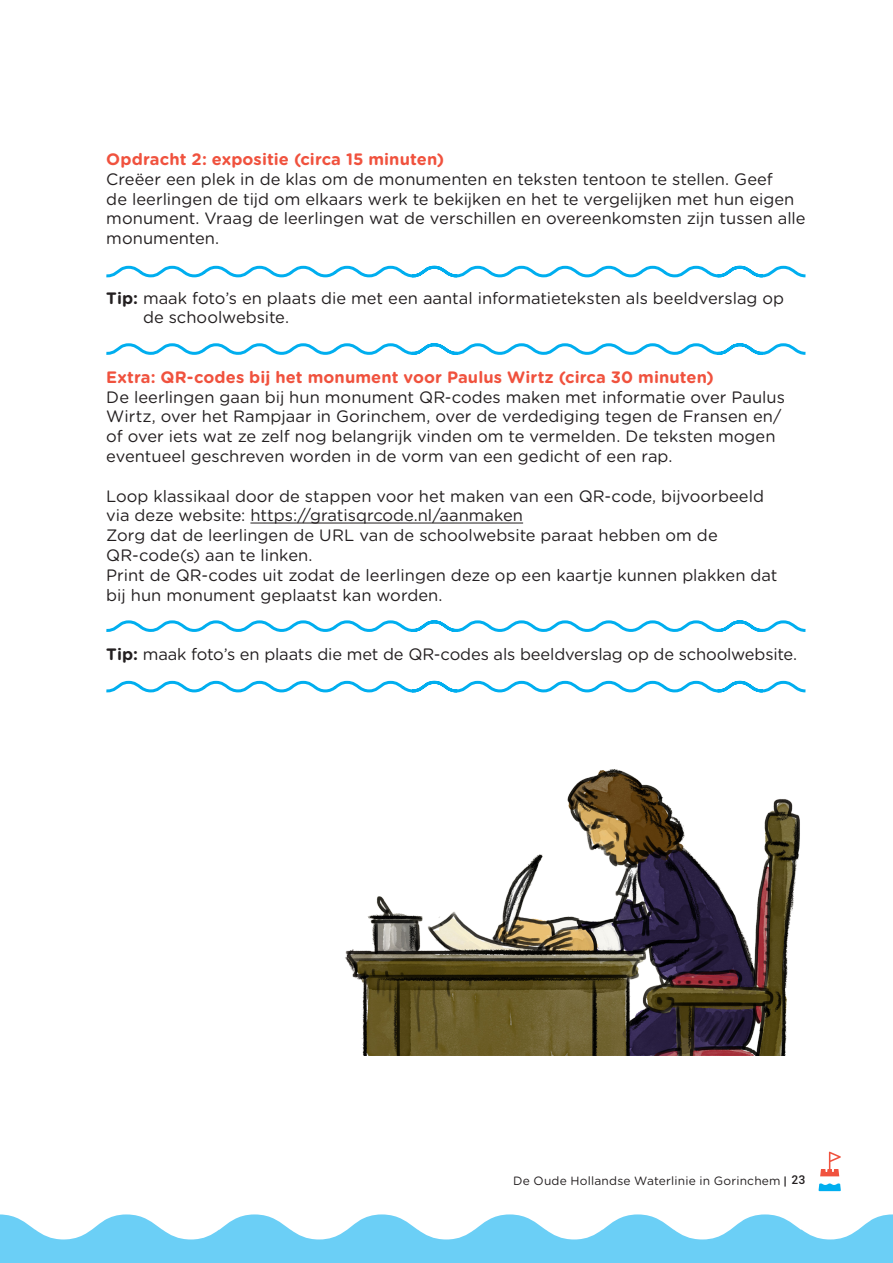
<style>
.page{position:relative;width:893px;height:1263px;background:#fff}
.page>*{position:absolute;margin:0;border:0;box-sizing:border-box;transform-origin:0 0}
.t1{font:16.5px/19.8px "Gotham Rounded";color:#231f20}
.t2{font:700 16.5px "Gotham Rounded";letter-spacing:.005em;color:#f0523e}
.t3{font:12px "Gotham Rounded";letter-spacing:.015em;color:#231f20}
.s1{font-weight:700}
.s2{font-family:"Roboto"}
.s3{font-family:"Roboto";font-weight:500}
</style>
<div class="page">
<svg style="left:819px;top:1183px;width:22px;height:8px"></svg>
<svg style="left:820px;top:1152px;width:21px;height:24px"></svg>
<svg style="left:0;top:1214px;width:893px;height:49px"></svg>
<hr style="left:250px;top:523px;width:273px;height:1px;background:#231f20">
<svg style="left:106px;top:265px;width:700px;height:13px"></svg>
<svg style="left:106px;top:620px;width:700px;height:12px"></svg>
<svg style="left:106px;top:343px;width:700px;height:12px"></svg>
<svg style="left:106px;top:680px;width:700px;height:13px"></svg>
<img style="left:345px;top:769px;width:455px;height:286px">
<p class="t2" style="left:106px;top:147px;width:339px">Opdracht 2: expositie (circa 15 minuten)</p>
<p class="t1" style="left:106px;top:168px;width:701px">Creëer een plek in de klas om de monumenten en teksten tentoon te stellen. Geef<br>de leerlingen de tijd om elkaars werk te bekijken en het te vergelijken met hun eigen monument. Vraag de leerlingen wat de verschillen en overeenkomsten zijn tussen alle monumenten.</p>
<p class="t1" style="left:143px;top:287px;width:643px;text-indent:-37px"><span class="s1">Tip:</span> maak foto’s en plaats die met een aantal informatieteksten als beeldverslag op de schoolwebsite.</p>
<p class="t2" style="left:106px;top:365px;width:609px">Extra: QR-codes bij het monument voor Paulus Wirtz (circa 30 minuten)</p>
<p class="t1" style="left:106px;top:386px;width:680px">De leerlingen gaan bij hun monument QR-codes maken met informatie over Paulus Wirtz, over het Rampjaar in Gorinchem, over de verdediging tegen de Fransen en/ of over iets wat ze zelf nog belangrijk vinden om te vermelden. De teksten mogen eventueel geschreven worden in de vorm van een gedicht of een rap.</p>
<p class="t1" style="left:106px;top:485px;width:659px">Loop klassikaal door de stappen voor het maken van een QR-code, bijvoorbeeld</p>
<p class="t1" style="left:106px;top:505px;width:418px">via deze website: https://gratisqrcode.nl/aanmaken</p>
<p class="t1" style="left:106px;top:525px;width:613px">Zorg dat de leerlingen de URL van de schoolwebsite paraat hebben om de<br>QR-code(s) aan te linken.</p>
<p class="t1" style="left:106px;top:564px;width:673px">Print de QR-codes uit zodat de leerlingen deze op een kaartje kunnen plakken dat bij hun monument geplaatst kan worden.</p>
<p class="t1" style="left:106px;top:643px;width:692px"><span class="s1">Tip:</span> maak foto’s en plaats die met de QR-codes als beeldverslag op de schoolwebsite.</p>
<p class="t3" style="left:513px;top:1172px;width:294px">De Oude Hollandse Waterlinie in Gorinchem <span class="s2">|</span> <span class="s3">23</span></p>
</div>
